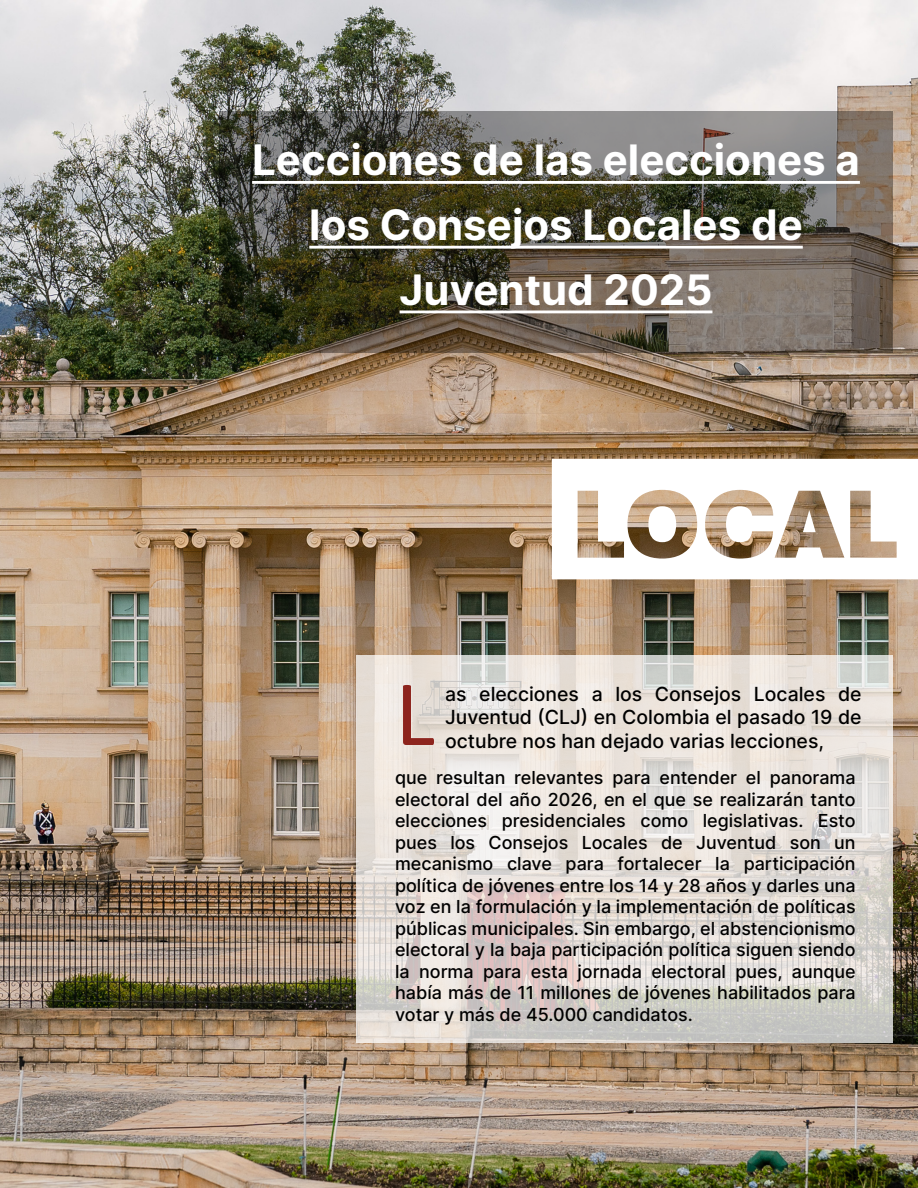
<style>
.page{position:relative;width:918px;height:1188px;background:#fff}
.page>*{position:absolute;margin:0;border:0;box-sizing:border-box;transform-origin:0 0}
.t1{font:94.5px "Calibri";color:#8d241d}
.t2{font:700 42px/64.8px "Inter";color:#fff;text-align:center}
.t3{font:500 19.5px/23.4px "Inter";color:#000;text-align:justify}
.t4{font:500 18px/21.6px "Inter";color:#000;text-align:justify}
</style>
<div class="page">
<img style="left:0;top:0;width:918px;height:1188px">
<svg style="left:356px;top:655px;width:537px;height:388px;background:#e2dcd6"></svg>
<svg style="left:552px;top:459px;width:366px;height:120px"></svg>
<svg style="left:219px;top:111px;width:674px;height:242px;background:#5a5547"></svg>
<hr style="left:252px;top:181px;width:608px;height:3px;background:#fff">
<hr style="left:309px;top:246px;width:494px;height:3px;background:#fff">
<hr style="left:400px;top:311px;width:312px;height:2px;background:#fff">
<h2 class="t2" style="left:252px;top:126px;width:609px">Lecciones de las elecciones a los Consejos Locales de<br>Juventud 2025</h2>
<h1 class="t1" style="left:395px;top:648px;width:41px">L</h1>
<p class="t3" style="left:445px;top:682px;width:418px">as elecciones a los Consejos Locales de Juventud (CLJ) en Colombia el pasado 19 de octubre nos han dejado varias lecciones,</p>
<p class="t4" style="left:395px;top:766px;width:462px">que resultan relevantes para entender el panorama electoral del año 2026, en el que se realizarán tanto elecciones presidenciales como legislativas. Esto pues los Consejos Locales de Juventud son un mecanismo clave para fortalecer la participación política de jóvenes entre los 14 y 28 años y darles una voz en la formulación y la implementación de políticas públicas municipales. Sin embargo, el abstencionismo electoral y la baja participación política siguen siendo la norma para esta jornada electoral pues, aunque había más de 11 millones de jóvenes habilitados para votar y más de 45.000 candidatos.</p>
</div>
